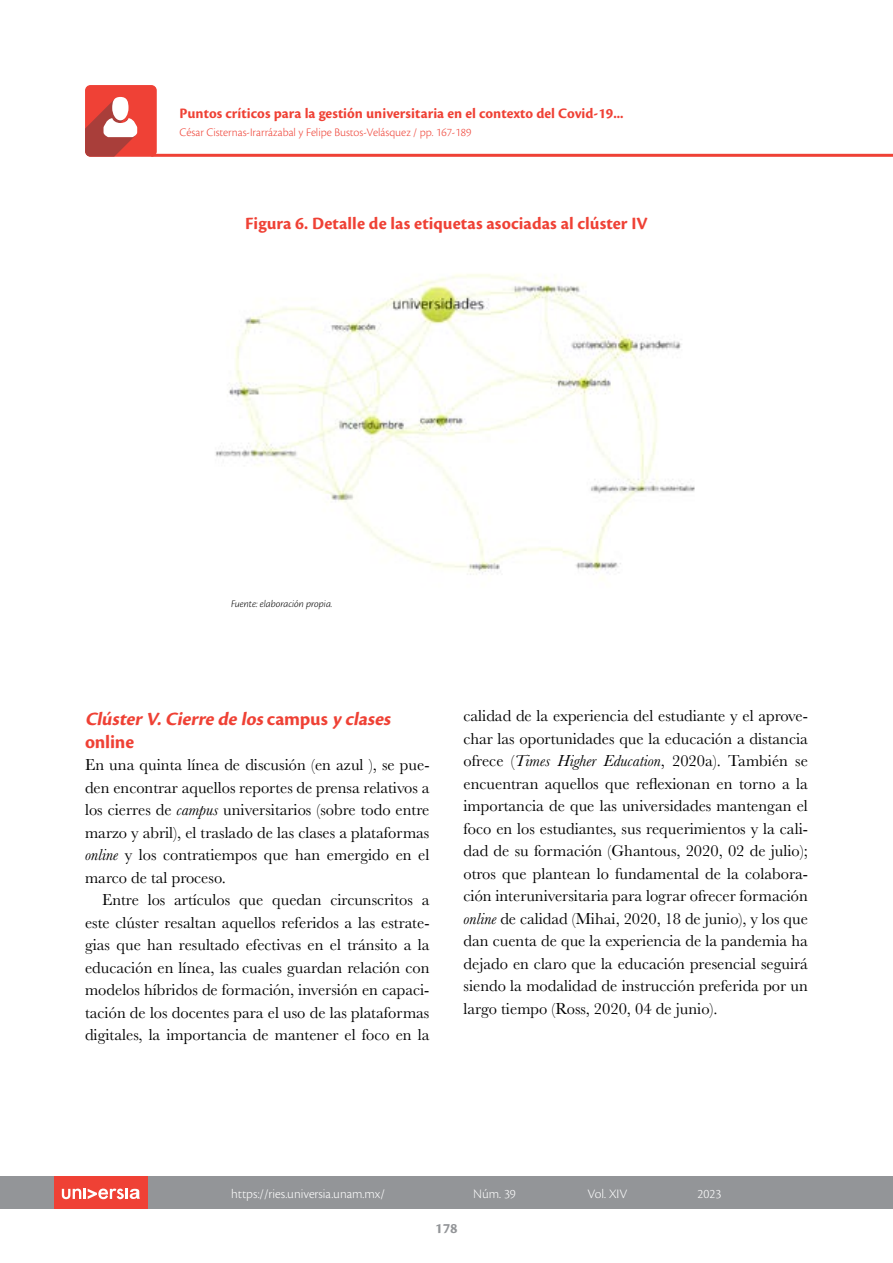
<style>
.page{position:relative;width:893px;height:1263px;background:#fff}
.page>*{position:absolute;margin:0;border:0;box-sizing:border-box;transform-origin:0 0}
.t1{font:italic 700 19.5px/22.5px "Cronos Pro";color:#ef4135}
.t2{font:700 18px "Cronos Pro";letter-spacing:.005em;color:#ef4135}
.t3{font:16.5px/22.5px "Baskerville";color:#000;text-align:justify}
.t4{font:700 15px "Cronos Pro";letter-spacing:.005em;color:#ef4135}
.t5{font:700 15px "Cronos Pro";color:#939598}
.t6{font:300 13.5px "Cronos Pro";color:#fff}
.t7{font:300 12px "Cronos Pro";color:#ef4135}
.t8{font:italic 300 10.5px "Cronos Pro";letter-spacing:-.005em;color:#000}
.s1{font-style:normal}
.s2{font-style:italic}
</style>
<div class="page">
<hr style="left:151px;top:154px;width:742px;height:3px;background:#ef4135">
<div style="left:85px;top:85px;width:72px;height:72px;background:#ef4136;border-radius:5px"></div>
<svg style="left:85px;top:99px;width:52px;height:58px"></svg>
<div style="left:112px;top:97px;width:17px;height:23px;background:#fff;border-radius:50%"></div>
<div style="left:0;top:1177px;width:893px;height:32px;background:#939598"></div>
<div style="left:54px;top:1177px;width:94px;height:32px;background:#ef4135"></div>
<svg style="left:62px;top:1188px;width:78px;height:11px"></svg>
<img style="left:215px;top:274px;width:480px;height:305px">
<p class="t4" style="left:180px;top:104px;width:445px">Puntos críticos para la gestión universitaria en el contexto del Covid-19...</p>
<p class="t7" style="left:180px;top:125px;width:293px">César Cisternas-Irarrázabal y Felipe Bustos-Velásquez / pp. 167-189</p>
<p class="t2" style="left:245px;top:213px;width:404px">Figura 6. Detalle de las etiquetas asociadas al clúster IV</p>
<p class="t8" style="left:231px;top:597px;width:103px">Fuente: elaboración propia.</p>
<p class="t1" style="left:85px;top:708px;width:311px">ClústerV.Cierre de los<span class="s1">c a m p u s</span> y clases <span class="s1">online</span></p>
<p class="t3" style="left:85px;top:754px;width:346px">En una quinta línea de discusión (en azul ), se pue&shy;den encontrar aquellos reportes de prensa relativos a los cierres de <span class="s2">campus</span> universitarios (sobre todo entre marzo y abril), el traslado de las clases a plataformas <span class="s2">online</span> y los contratiempos que han emergido en el marco de tal proceso.</p>
<p class="t3" style="left:85px;top:889px;width:346px;text-indent:17px">Entre los artículos que quedan circunscritos a este clúster resaltan aquellos referidos a las estrate&shy;gias que han resultado efectivas en el tránsito a la educación en línea, las cuales guardan relación con modelos híbridos de formación, inversión en capaci&shy;tación de los docentes para el uso de las plataformas digitales, la importancia de mantener el foco en la</p>
<p class="t3" style="left:463px;top:705px;width:346px">calidad de la experiencia del estudiante y el aprove&shy;char las oportunidades que la educación a distancia ofrece (<span class="s2">Times Higher Education</span>, 2020a). También se encuentran aquellos que reflexionan en torno a la importancia de que las universidades mantengan el foco en los estudiantes, sus requerimientos y la cali&shy;dad de su formación (Ghantous, 2020, 02 de julio); otros que plantean lo fundamental de la colabora&shy;ción interuniversitaria para lograr ofrecer formación <span class="s2">online</span> de calidad (Mihai, 2020, 18 de junio), y los que dan cuenta de que la experiencia de la pandemia ha dejado en claro que la educación presencial seguirá siendo la modalidad de instrucción preferida por un largo tiempo (Ross, 2020, 04 de junio).</p>
<p class="t6" style="left:231px;top:1186px;width:155px">https://ries.universia.unam.mx/</p>
<p class="t6" style="left:473px;top:1186px;width:44px">Núm. 39</p>
<p class="t6" style="left:587px;top:1186px;width:41px">Vol. XIV</p>
<p class="t6" style="left:698px;top:1186px;width:25px">2023</p>
<p class="t5" style="left:435px;top:1220px;width:24px">178</p>
</div>
